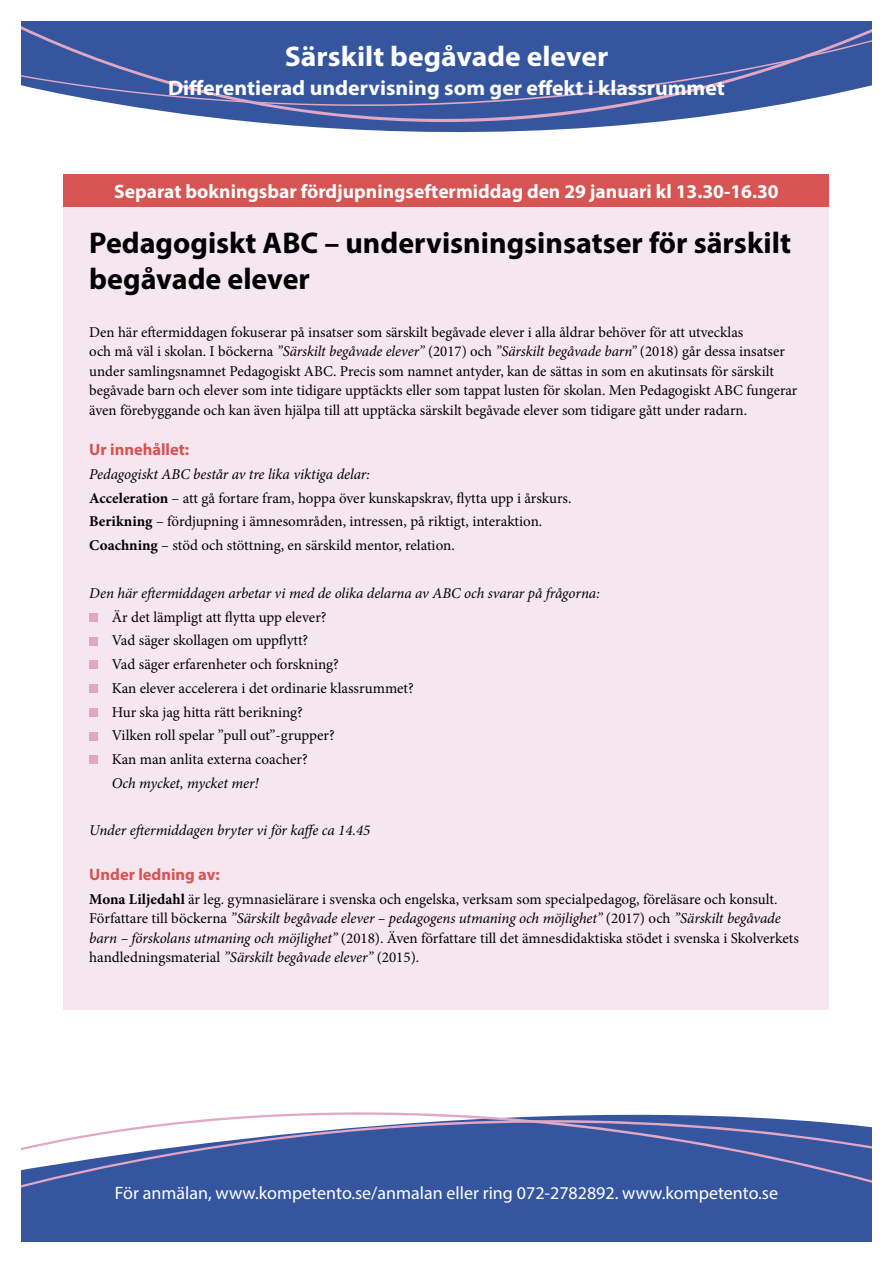
<style>
.page{position:relative;width:893px;height:1263px;background:#fff}
.page>*{position:absolute;margin:0;border:0;box-sizing:border-box;transform-origin:0 0}
.t1{font:700 30px/36px "Myriad Pro";color:#000}
.t2{font:700 28.5px "Myriad Pro";color:#fff;scale:1.04 1}
.t3{font:700 21px "Myriad Pro";color:#fff;scale:1.04 1}
.t4{font:700 19.5px "Myriad Pro";color:#fff}
.t5{font:18px "Myriad Pro";color:#fff}
.t6{font:700 16.5px "Myriad Pro";color:#d65452}
.t7{font:15px/23.7px "Minion Pro";color:#000}
.t8{font:italic 15px "Minion Pro";letter-spacing:-.005em;color:#000}
.s1{font-style:italic}
.s2{font-weight:700}
</style>
<div class="page">
<div style="left:21px;top:1216px;width:851px;height:26px;background:#35569f"></div>
<svg style="left:21px;top:1112px;width:851px;height:104px;fill:#35569f"></svg>
<svg style="left:163px;top:111px;width:578px;height:22px;fill:#35569f"></svg>
<svg style="left:21px;top:21px;width:851px;height:90px;background:#4460a4"></svg>
<div style="left:64px;top:207px;width:765px;height:803px;background:#f6e6f0"></div>
<div style="left:89px;top:613px;width:9px;height:8px;background:#e2a6c5"></div>
<div style="left:89px;top:637px;width:9px;height:8px;background:#e2a6c5"></div>
<div style="left:89px;top:660px;width:9px;height:9px;background:#e2a6c5"></div>
<div style="left:89px;top:684px;width:9px;height:9px;background:#e2a6c5"></div>
<div style="left:89px;top:708px;width:9px;height:8px;background:#e2a6c5"></div>
<div style="left:89px;top:732px;width:9px;height:8px;background:#e2a6c5"></div>
<div style="left:89px;top:755px;width:9px;height:9px;background:#e2a6c5"></div>
<div style="left:64px;top:174px;width:765px;height:33px;background:#d65452"></div>
<h2 class="t2" style="left:285px;top:38px;width:313px">Särskilt begåvade elever</h2>
<h3 class="t3" style="left:168px;top:74px;width:537px">Differentierad undervisning som ger effekt i klassrummet</h3>
<h3 class="t4" style="left:114px;top:179px;width:666px">Separat bokningsbar fördjupningseftermiddag den 29 januari kl 13.30-16.30</h3>
<h1 class="t1" style="left:89px;top:224px;width:703px">Pedagogiskt ABC – undervisningsinsatser för särskilt begåvade elever</h1>
<p class="t7" style="left:89px;top:322px;width:710px;line-height:19.5px">Den här eftermiddagen fokuserar på insatser som särskilt begåvade elever i alla åldrar behöver för att utvecklas<br>och må väl i skolan. I böckerna <span class="s1">”Särskilt begåvade elever”</span> (2017) och <span class="s1">”Särskilt begåvade barn”</span> (2018) går dessa insatser under samlingsnamnet Pedagogiskt ABC. Precis som namnet antyder, kan de sättas in som en akutinsats för särskilt begåvade barn och elever som inte tidigare upptäckts eller som tappat lusten för skolan. Men Pedagogiskt ABC fungerar även förebyggande och kan även hjälpa till att upptäcka särskilt begåvade elever som tidigare gått under radarn.</p>
<p class="t6" style="left:89px;top:439px;width:101px">Ur innehållet:</p>
<p class="t7" style="left:89px;top:462px;width:484px"><span class="s1">Pedagogiskt ABC består av tre lika viktiga delar:<br></span><span class="s2">Acceleration</span> – att gå fortare fram, hoppa över kunskapskrav, flytta upp i årskurs.<br><span class="s2">Berikning</span> – fördjupning i ämnesområden, intressen, på riktigt, interaktion.<br><span class="s2">Coachning</span> – stöd och stöttning, en särskild mentor, relation.</p>
<p class="t8" style="left:89px;top:583px;width:512px">Den här eftermiddagen arbetar vi med de olika delarna av ABC och svarar på frågorna:</p>
<p class="t7" style="left:112px;top:605px;width:304px">Är det lämpligt att flytta upp elever?<br>Vad säger skollagen om uppflytt?<br>Vad säger erfarenheter och forskning?<br>Kan elever accelerera i det ordinarie klassrummet?<br>Hur ska jag hitta rätt berikning?<br>Vilken roll spelar ”pull out”-grupper?<br>Kan man anlita externa coacher?</p>
<p class="t8" style="left:112px;top:773px;width:148px">Och mycket, mycket mer!</p>
<p class="t8" style="left:89px;top:820px;width:283px">Under eftermiddagen bryter vi för kaffe ca 14.45</p>
<p class="t6" style="left:89px;top:864px;width:132px">Under ledning av:</p>
<p class="t7" style="left:89px;top:889px;width:711px;line-height:19.5px"><span class="s2">Mona Liljedahl</span> är leg. gymnasielärare i svenska och engelska, verksam som specialpedagog, föreläsare och konsult.<br>Författare till böckerna <span class="s1">”Särskilt begåvade elever – pedagogens utmaning och möjlighet”</span> (2017) och <span class="s1">”Särskilt begåvade barn – förskolans utmaning och möjlighet”</span> (2018). Även författare till det ämnesdidaktiska stödet i svenska i Skolverkets handledningsmaterial <span class="s1">”Särskilt begåvade elever”</span> (2015).</p>
<p class="t5" style="left:115px;top:1182px;width:665px">För anmälan, www.kompetento.se/anmalan eller ring 072-2782892. www.kompetento.se</p>
</div>
